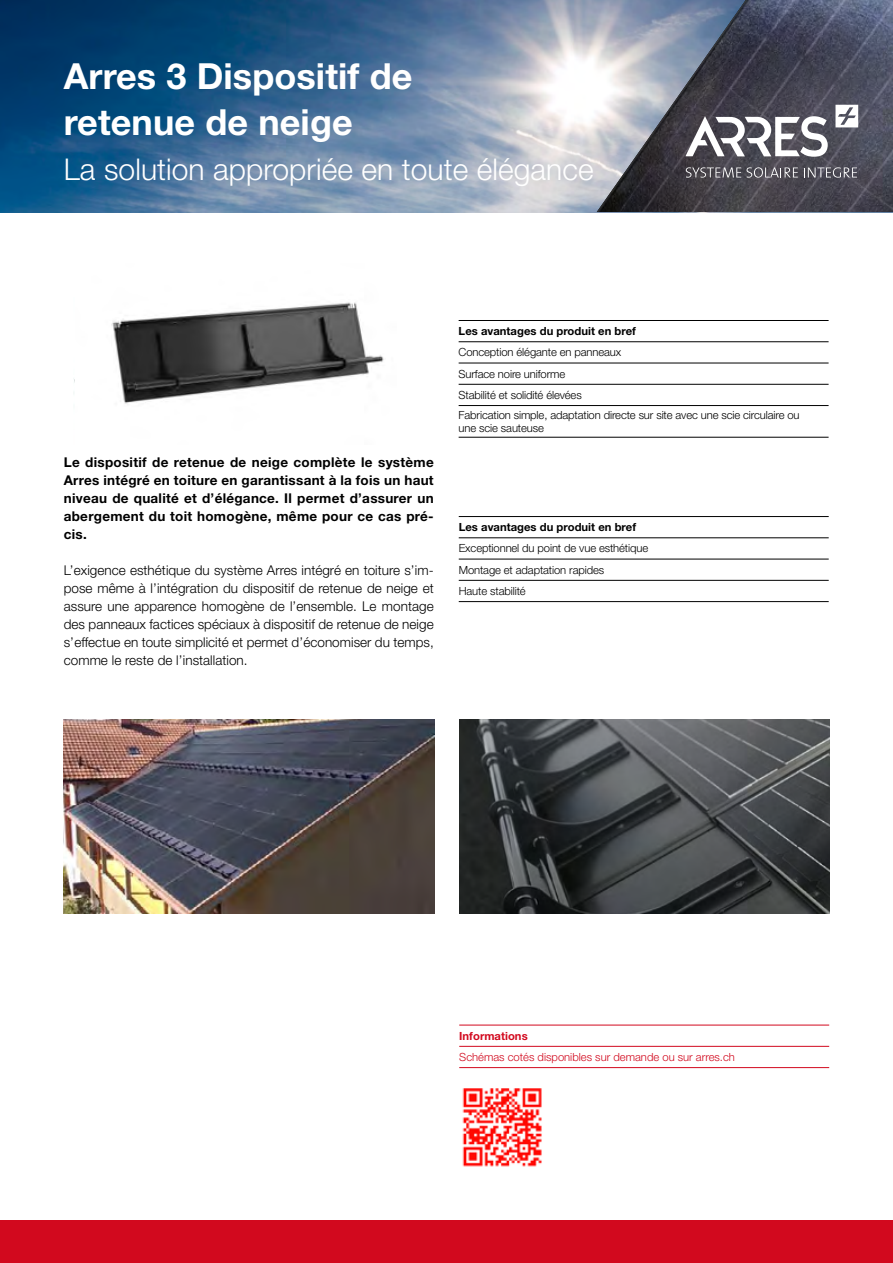
<style>
.page{position:relative;width:893px;height:1263px;background:#fff}
.page>*{position:absolute;margin:0;border:0;box-sizing:border-box;transform-origin:0 0}
.t1{font:700 36px/45px "Helvetica Neue LT Std";letter-spacing:.005em;color:#fff}
.t2{font:300 30px "Helvetica Neue LT Std";letter-spacing:.005em;color:#fff}
.t3{font:300 13.5px/18px "Helvetica Neue LT Std";letter-spacing:.005em;color:#000;text-align:justify}
.t4{font:700 13.5px/18px "Helvetica Neue LT Std";letter-spacing:.02em;color:#000;text-align:justify}
.t5{font:300 11.25px/21.3px "Helvetica Neue LT Std";letter-spacing:-.01em;color:#000}
.t6{font:700 11.25px "Helvetica Neue LT Std";letter-spacing:.005em;color:#000}
.t7{font:300 11.25px "Helvetica Neue LT Std";color:#d2091e}
.t8{font:700 11.25px "Helvetica Neue LT Std";letter-spacing:.005em;color:#d2091e}
</style>
<div class="page">
<img style="left:0;top:0;width:893px;height:213px">
<hr style="left:459px;top:1025px;width:370px;height:1px;background:#d2091e">
<hr style="left:459px;top:1046px;width:370px;height:1px;background:#d2091e">
<hr style="left:459px;top:1067px;width:370px;height:1px;background:#d2091e">
<div style="left:0;top:1220px;width:893px;height:43px;background:#d2091e"></div>
<img style="left:597px;top:0;width:296px;height:212px">
<svg style="left:835px;top:105px;width:23px;height:22px"></svg>
<svg style="left:685px;top:116px;width:143px;height:41px"></svg>
<svg style="left:686px;top:167px;width:55px;height:11px"></svg>
<svg style="left:747px;top:167px;width:51px;height:11px"></svg>
<svg style="left:804px;top:167px;width:53px;height:11px"></svg>
<img style="left:64px;top:719px;width:370px;height:194px">
<img style="left:459px;top:719px;width:371px;height:194px">
<img style="left:111px;top:302px;width:273px;height:102px">
<hr style="left:459px;top:320px;width:370px;height:1px;background:#000">
<hr style="left:459px;top:341px;width:370px;height:1px;background:#000">
<hr style="left:459px;top:363px;width:370px;height:1px;background:#000">
<hr style="left:459px;top:384px;width:370px;height:1px;background:#000">
<hr style="left:459px;top:405px;width:370px;height:1px;background:#000">
<hr style="left:459px;top:437px;width:370px;height:1px;background:#000">
<hr style="left:459px;top:516px;width:370px;height:1px;background:#000">
<hr style="left:459px;top:537px;width:370px;height:1px;background:#000">
<hr style="left:459px;top:559px;width:370px;height:1px;background:#000">
<hr style="left:459px;top:580px;width:370px;height:1px;background:#000">
<hr style="left:459px;top:601px;width:370px;height:1px;background:#000">
<img style="left:462px;top:1088px;width:80px;height:79px">
<h1 class="t1" style="left:64px;top:53px;width:350px">Arres 3 Dispositif de retenue de neige</h1>
<h2 class="t2" style="left:64px;top:150px;width:531px">La solution appropriée en toute élégance</h2>
<p class="t4" style="left:64px;top:453px;width:371px">Le dispositif de retenue de neige complète le système Arres intégré en toiture en garantissant à la fois un haut niveau de qualité et d’élégance. Il permet d’assurer un abergement du toit homogène, même pour ce cas pré&shy;cis.</p>
<p class="t3" style="left:64px;top:561px;width:371px">L’exigence esthétique du système Arres intégré en toiture s’im&shy;pose même à l’intégration du dispositif de retenue de neige et assure une apparence homogène de l’ensemble. Le montage des panneaux factices spéciaux à dispositif de retenue de neige s’effectue en toute simplicité et permet d’économiser du temps, comme le reste de l’installation.</p>
<p class="t6" style="left:459px;top:324px;width:179px">Les avantages du produit en bref</p>
<p class="t5" style="left:459px;top:341px;width:164px">Conception élégante en panneaux<br>Surface noire uniforme<br>Stabilité et solidité élevées</p>
<p class="t5" style="left:459px;top:408px;width:342px;line-height:13.5px">Fabrication simple, adaptation directe sur site avec une scie circulaire ou une scie sauteuse</p>
<p class="t6" style="left:459px;top:520px;width:179px">Les avantages du produit en bref</p>
<p class="t5" style="left:459px;top:538px;width:191px">Exceptionnel du point de vue esthétique<br>Montage et adaptation rapides<br>Haute stabilité</p>
<p class="t8" style="left:459px;top:1029px;width:70px">Informations</p>
<p class="t7" style="left:459px;top:1050px;width:277px">Schémas cotés disponibles sur demande ou sur arres.ch</p>
</div>
